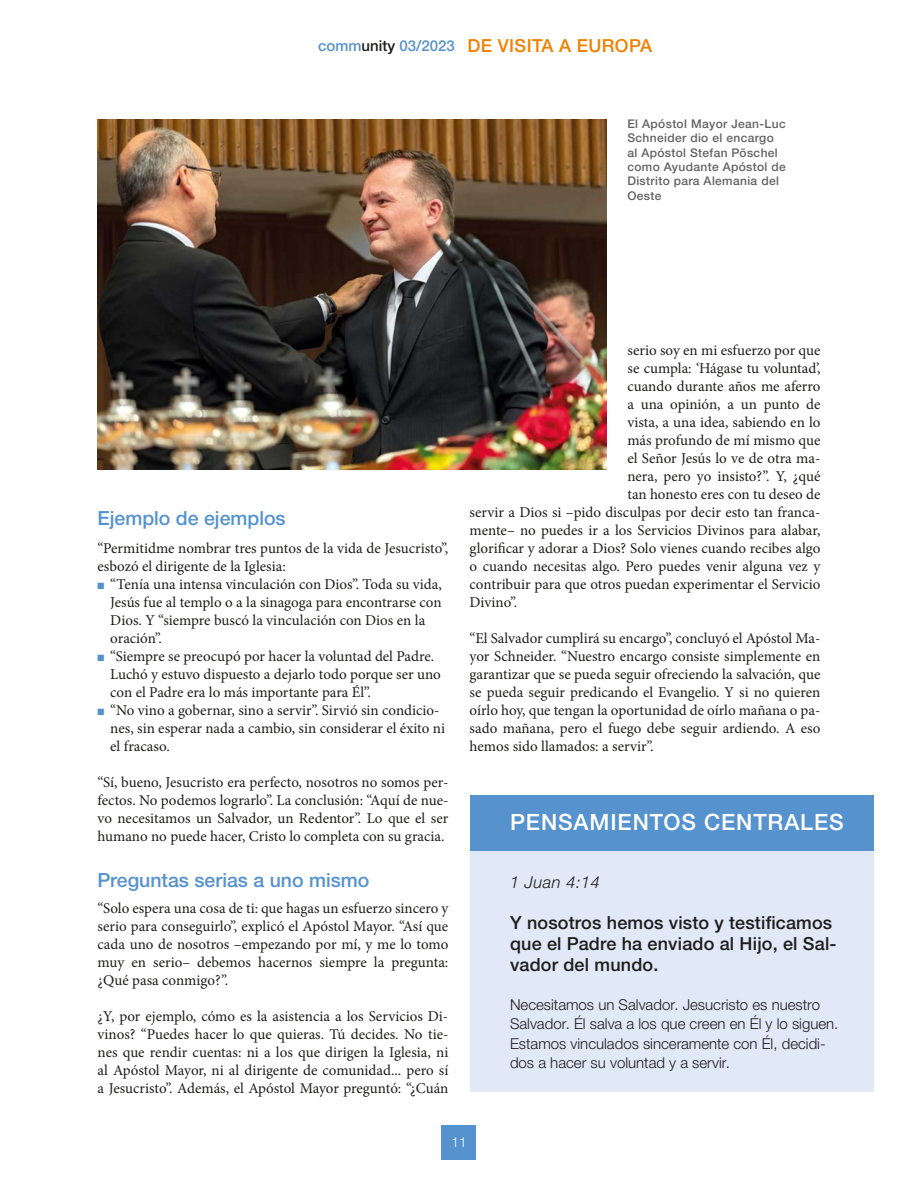
<style>
.page{position:relative;width:918px;height:1188px;background:#fff}
.page>*{position:absolute;margin:0;border:0;box-sizing:border-box;transform-origin:0 0}
.t1{font:500 22.5px "Helvetica Neue LTW1 G";letter-spacing:.04em;color:#fff}
.t2{font:500 19.5px "Helvetica Neue LTW1 G";color:#5692ce}
.t3{font:500 18px/21px "Helvetica Neue LTW1 G";letter-spacing:.01em;color:#1d1d1b}
.t4{font:500 18px "Helvetica Neue LTW1 G";letter-spacing:.02em;color:#f08100}
.t5{font:italic 300 16.5px "Helvetica Neue LTW1 G";letter-spacing:.03em;color:#1d1d1b}
.t6{font:15px/18px "Minion Pro";color:#1d1d1b}
.t7{font:300 15px/19.5px "Helvetica Neue LTW1 G";color:#1d1d1b}
.t8{font:300 13.5px "Helvetica Neue LTW1 G";color:#fff}
.t9{font:500 12px/14.4px "Helvetica Neue LTW1 G";letter-spacing:.03em;color:#646363}
.s1{font-size:15px;color:#5692ce}
.s2{font-size:15px;color:#1d1d1b}
.s3{color:#5692ce}
</style>
<div class="page">
<div style="left:442px;top:1125px;width:34px;height:34px;background:#5692ce"></div>
<div style="left:470px;top:795px;width:404px;height:297px;background:#e1e8f7"></div>
<div style="left:470px;top:795px;width:404px;height:55px;background:#5692ce"></div>
<img style="left:98px;top:119px;width:508px;height:350px">
<p class="t4" style="left:318px;top:35px;width:335px"><span class="s1">comm</span><span class="s2">unity</span> <span class="s1">03/2023</span> DE VISITA A EUROPA</p>
<p class="t9" style="left:627px;top:116px;width:160px">El Apóstol Mayor Jean-Luc<br>Schneider dio el encargo al Apóstol Stefan Pöschel como Ayudante Apóstol de<br>Distrito para Alemania del<br>Oeste</p>
<h2 class="t2" style="left:98px;top:506px;width:190px">Ejemplo de ejemplos</h2>
<p class="t6" style="left:98px;top:539px;width:352px">“Permitidme nombrar tres puntos de la vida de Jesucristo”, esbozó el dirigente de la Iglesia:</p>
<p class="t6" style="left:110px;top:575px;width:333px;text-indent:-13px"><span class="s3">■</span> “Tenía una intensa vinculación con Dios”. Toda su vida, Jesús fue al templo o a la sinagoga para encontrarse con Dios. Y “siempre buscó la vinculación con Dios en la oración”.</p>
<p class="t6" style="left:110px;top:647px;width:332px;text-indent:-13px"><span class="s3">■</span> “Siempre se preocupó por hacer la voluntad del Padre.<br>Luchó y estuvo dispuesto a dejarlo todo porque ser uno con el Padre era lo más importante para Él”.</p>
<p class="t6" style="left:110px;top:701px;width:336px;text-indent:-13px"><span class="s3">■</span> “No vino a gobernar, sino a servir”. Sirvió sin condicio&shy;nes, sin esperar nada a cambio, sin considerar el éxito ni el fracaso.</p>
<p class="t6" style="left:98px;top:773px;width:352px;text-align:justify">“Sí, bueno, Jesucristo era perfecto, nosotros no somos per&shy;fectos. No podemos lograrlo”. La conclusión: “Aquí de nue&shy;vo necesitamos un Salvador, un Redentor”. Lo que el ser humano no puede hacer, Cristo lo completa con su gracia.</p>
<h2 class="t2" style="left:98px;top:868px;width:273px">Preguntas serias a uno mismo</h2>
<p class="t6" style="left:98px;top:899px;width:352px;text-align:justify">“Solo espera una cosa de ti: que hagas un esfuerzo sincero y serio para conseguirlo”, explicó el Apóstol Mayor. “Así que cada uno de nosotros –empezando por mí, y me lo tomo muy en serio– debemos hacernos siempre la pregunta: ¿Qué pasa conmigo?”.</p>
<p class="t6" style="left:98px;top:1007px;width:352px;text-align:justify">¿Y, por ejemplo, cómo es la asistencia a los Servicios Di&shy;vinos? “Puedes hacer lo que quieras. Tú decides. No tie&shy;nes que rendir cuentas: ni a los que dirigen la Iglesia, ni al Apóstol Mayor, ni al dirigente de comunidad... pero sí a Jesucristo”. Además, el Apóstol Mayor preguntó: “¿Cuán</p>
<p class="t6" style="left:627px;top:341px;width:195px">serio soy en mi esfuerzo por que</p>
<p class="t6" style="left:627px;top:359px;width:195px">se cumpla: ‘Hágase tu voluntad’,</p>
<p class="t6" style="left:627px;top:377px;width:195px">cuando durante años me aferro</p>
<p class="t6" style="left:627px;top:395px;width:195px">a una opinión, a un punto de</p>
<p class="t6" style="left:627px;top:413px;width:195px">vista, a una idea, sabiendo en lo</p>
<p class="t6" style="left:627px;top:431px;width:195px">más profundo de mí mismo que</p>
<p class="t6" style="left:627px;top:449px;width:195px">el Señor Jesús lo ve de otra ma-</p>
<p class="t6" style="left:627px;top:467px;width:195px">nera, pero yo insisto?”. Y, ¿qué</p>
<p class="t6" style="left:627px;top:485px;width:195px">tan honesto eres con tu deseo de</p>
<p class="t6" style="left:470px;top:503px;width:352px">servir a Dios si –pido disculpas por decir esto tan franca-</p>
<p class="t6" style="left:470px;top:521px;width:352px">mente– no puedes ir a los Servicios Divinos para alabar,</p>
<p class="t6" style="left:470px;top:539px;width:352px">glorificar y adorar a Dios? Solo vienes cuando recibes algo</p>
<p class="t6" style="left:470px;top:557px;width:352px">o cuando necesitas algo. Pero puedes venir alguna vez y</p>
<p class="t6" style="left:470px;top:575px;width:352px">contribuir para que otros puedan experimentar el Servicio</p>
<p class="t6" style="left:470px;top:593px;width:49px">Divino”.</p>
<p class="t6" style="left:470px;top:629px;width:352px;text-align:justify">“El Salvador cumplirá su encargo”, concluyó el Apóstol Ma&shy;yor Schneider. “Nuestro encargo consiste simplemente en garantizar que se pueda seguir ofreciendo la salvación, que se pueda seguir predicando el Evangelio. Y si no quieren oírlo hoy, que tengan la oportunidad de oírlo mañana o pa&shy;sado mañana, pero el fuego debe seguir ardiendo. A eso hemos sido llamados: a servir”.</p>
<h1 class="t1" style="left:510px;top:808px;width:335px">PENSAMIENTOS CENTRALES</h1>
<p class="t5" style="left:510px;top:872px;width:91px">1 Juan 4:14</p>
<p class="t3" style="left:510px;top:912px;width:328px">Y nosotros hemos visto y testificamos que el Padre ha enviado al Hijo, el Sal&shy;vador del mundo.</p>
<p class="t7" style="left:510px;top:995px;width:330px">Necesitamos un Salvador. Jesucristo es nuestro Salvador. Él salva a los que creen en Él y lo siguen.<br>Estamos vinculados sinceramente con Él, decidi&shy;dos a hacer su voluntad y a servir.</p>
<p class="t8" style="left:451px;top:1134px;width:17px">11</p>
</div>
